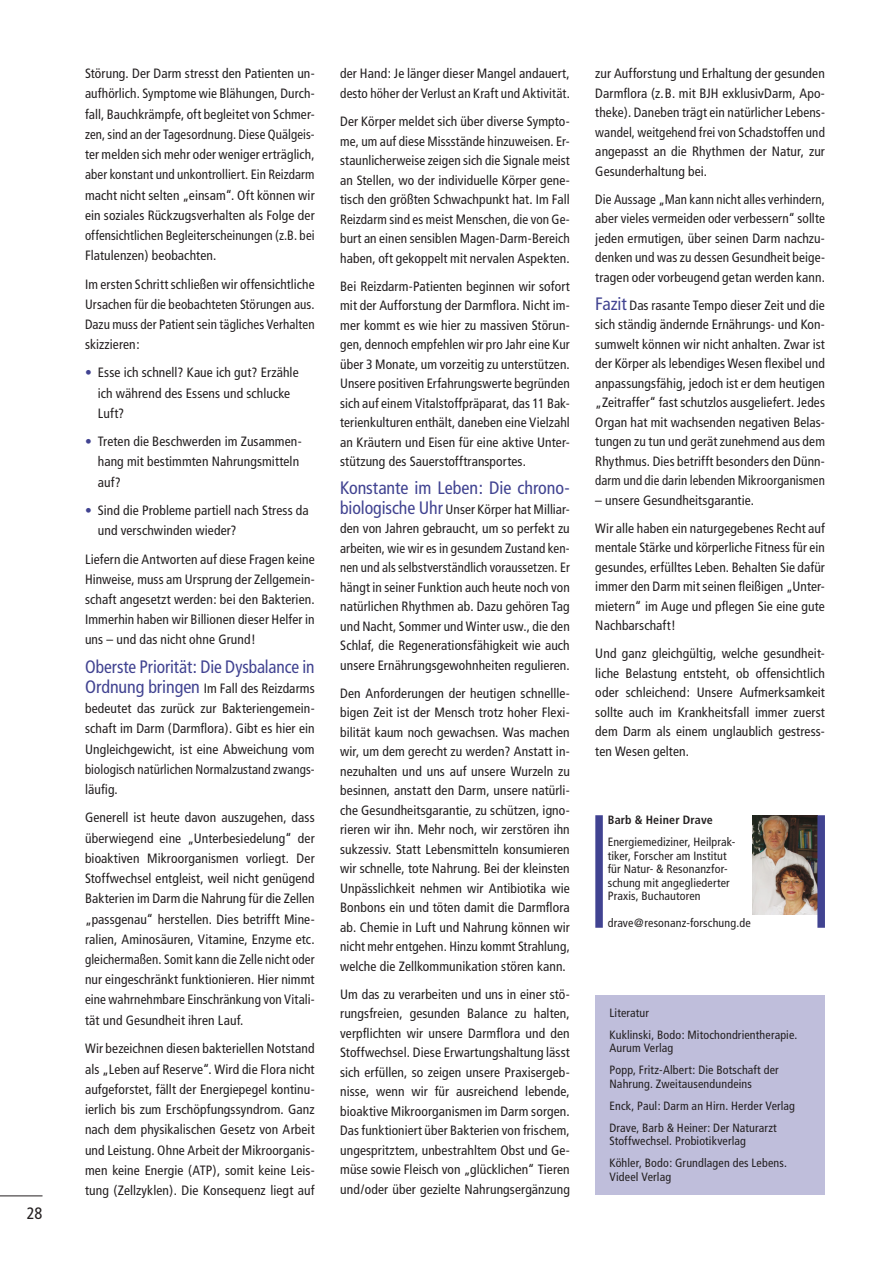
<style>
.page{position:relative;width:893px;height:1263px;background:#fff}
.page>*{position:absolute;margin:0;border:0;box-sizing:border-box;transform-origin:0 0}
.t1{font:condensed 18px "Frutiger";letter-spacing:-.005em;color:#414391}
.t2{font:condensed 16.5px "Frutiger";color:#231f20}
.t3{font:condensed 13.5px/19.5px "Frutiger";letter-spacing:.01em;color:#231f20;text-align:justify}
.t4{font:condensed 13.5px/19.5px "Frutiger";letter-spacing:.01em;color:#231f20;text-align:justify;scale:.96 1}
.t5{font:condensed 12px/22px "Frutiger";letter-spacing:.01em;color:#231f20}
.t6{font:700 condensed 12px "Frutiger";letter-spacing:.015em;color:#231f20}
.s1{color:#414391}
.s2{font-size:18px;color:#414391}
</style>
<div class="page">
<hr style="left:0;top:1195px;width:43px;height:1px;background:#231f20">
<div style="left:595px;top:995px;width:230px;height:200px;background:#bfbedb"></div>
<img style="left:753px;top:815px;width:64px;height:99px">
<div style="left:595px;top:815px;width:8px;height:113px;background:#414391"></div>
<div style="left:817px;top:815px;width:8px;height:113px;background:#414391"></div>
<p class="t2" style="left:27px;top:1204px;width:17px">28</p>
<p class="t3" style="left:85px;top:63px;width:231px;line-height:20.2px">Störung. Der Darm stresst den Patienten un&shy;aufhörlich. Symptome wie Blähungen, Durch&shy;fall, Bauchkrämpfe, oft begleitet von Schmer&shy;zen, sind an der Tagesordnung. Diese Quälgeis&shy;ter melden sich mehr oder weniger erträglich, aber konstant und unkontrolliert. Ein Reizdarm macht nicht selten „einsam“. Oft können wir ein soziales Rückzugsverhalten als Folge der offensichtlichen Begleiterscheinungen (z.B. bei Flatulenzen) beobachten.</p>
<p class="t3" style="left:85px;top:274px;width:231px;line-height:20.2px">Im ersten Schritt schließen wir offensichtliche Ursachen für die beobachteten Störungen aus.<br>Dazu muss der Patient sein tägliches Verhalten skizzieren:</p>
<p class="t3" style="left:98px;top:363px;width:202px;line-height:20.2px;text-align:left;text-indent:-13px"><span class="s1">•</span> Esse ich schnell? Kaue ich gut? Erzähle ich während des Essens und schlucke<br>Luft?</p>
<p class="t3" style="left:98px;top:431px;width:205px;line-height:20.2px;text-align:left;text-indent:-13px"><span class="s1">•</span> Treten die Beschwerden im Zusammen&shy;hang mit bestimmten Nahrungsmitteln auf?</p>
<p class="t3" style="left:98px;top:500px;width:212px;line-height:20.2px;text-indent:-13px"><span class="s1">•</span> Sind die Probleme partiell nach Stress da und verschwinden wieder?</p>
<p class="t3" style="left:85px;top:549px;width:231px;line-height:20.2px">Liefern die Antworten auf diese Fragen keine Hinweise, muss am Ursprung der Zellgemein&shy;schaft angesetzt werden: bei den Bakterien.<br>Immerhin haben wir Billionen dieser Helfer in uns – und das nicht ohne Grund!</p>
<h1 class="t1" style="left:85px;top:656px;width:231px">Oberste Priorität: Die Dysbalance in</h1>
<p class="t3" style="left:85px;top:678px;width:231px;line-height:20.2px"><span class="s2">Ordnung bringen</span> Im Fall des Reizdarms bedeutet das zurück zur Bakteriengemein&shy;schaft im Darm (Darmflora). Gibt es hier ein Ungleichgewicht, ist eine Abweichung vom biologisch natürlichen Normalzustand zwangs&shy;läufig.</p>
<p class="t3" style="left:85px;top:808px;width:231px;line-height:20.2px">Generell ist heute davon auszugehen, dass überwiegend eine „Unterbesiedelung“ der bioaktiven Mikroorganismen vorliegt. Der Stoffwechsel entgleist, weil nicht genügend Bakterien im Darm die Nahrung für die Zellen „passgenau“ herstellen. Dies betrifft Mine&shy;ralien, Aminosäuren, Vitamine, Enzyme etc. gleichermaßen. Somit kann die Zelle nicht oder nur eingeschränkt funktionieren. Hier nimmt eine wahrnehmbare Einschränkung von Vitali&shy;tät und Gesundheit ihren Lauf.</p>
<p class="t3" style="left:85px;top:1039px;width:231px;line-height:20.2px">Wir bezeichnen diesen bakteriellen Notstand als „Leben auf Reserve“. Wird die Flora nicht aufgeforstet, fällt der Energiepegel kontinu&shy;ierlich bis zum Erschöpfungssyndrom. Ganz nach dem physikalischen Gesetz von Arbeit und Leistung. Ohne Arbeit der Mikroorganis&shy;men keine Energie (ATP), somit keine Leis&shy;tung (Zellzyklen). Die Konsequenz liegt auf</p>
<p class="t3" style="left:340px;top:64px;width:231px;line-height:20px">der Hand: Je länger dieser Mangel andauert, desto höher der Verlust an Kraft und Aktivität.</p>
<p class="t3" style="left:340px;top:112px;width:231px">Der Körper meldet sich über diverse Sympto&shy;me, um auf diese Missstände hinzuweisen. Er&shy;staunlicherweise zeigen sich die Signale meist an Stellen, wo der individuelle Körper gene&shy;tisch den größten Schwachpunkt hat. Im Fall Reizdarm sind es meist Menschen, die von Ge&shy;burt an einen sensiblen Magen-Darm-Bereich haben, oft gekoppelt mit nervalen Aspekten.</p>
<p class="t3" style="left:340px;top:276px;width:231px">Bei Reizdarm-Patienten beginnen wir sofort mit der Aufforstung der Darmflora. Nicht im&shy;mer kommt es wie hier zu massiven Störun&shy;gen, dennoch empfehlen wir pro Jahr eine Kur über 3 Monate, um vorzeitig zu unterstützen.<br>Unsere positiven Erfahrungswerte begründen sich auf einem Vitalstoffpräparat, das 11 Bak&shy;terienkulturen enthält, daneben eine Vielzahl an Kräutern und Eisen für eine aktive Unter&shy;stützung des Sauerstofftransportes.</p>
<h1 class="t1" style="left:340px;top:477px;width:231px">Konstante im Leben: Die chrono-</h1>
<p class="t3" style="left:340px;top:499px;width:231px"><span class="s2">biologische Uhr</span> Unser Körper hat Milliar&shy;den von Jahren gebraucht, um so perfekt zu arbeiten, wie wir es in gesundem Zustand ken&shy;nen und als selbstverständlich voraussetzen. Er hängt in seiner Funktion auch heute noch von natürlichen Rhythmen ab. Dazu gehören Tag und Nacht, Sommer und Winter usw., die den Schlaf, die Regenerationsfähigkeit wie auch unsere Ernährungsgewohnheiten regulieren.</p>
<p class="t3" style="left:340px;top:683px;width:231px">Den Anforderungen der heutigen schnellle&shy;bigen Zeit ist der Mensch trotz hoher Flexi&shy;bilität kaum noch gewachsen. Was machen wir, um dem gerecht zu werden? Anstatt in&shy;nezuhalten und uns auf unsere Wurzeln zu besinnen, anstatt den Darm, unsere natürli&shy;che Gesundheitsgarantie, zu schützen, igno&shy;rieren wir ihn. Mehr noch, wir zerstören ihn sukzessiv. Statt Lebensmitteln konsumieren wir schnelle, tote Nahrung. Bei der kleinsten Unpässlichkeit nehmen wir Antibiotika wie Bonbons ein und töten damit die Darmflora ab. Chemie in Luft und Nahrung können wir nicht mehr entgehen. Hinzu kommt Strahlung, welche die Zellkommunikation stören kann.</p>
<p class="t3" style="left:340px;top:984px;width:231px">Um das zu verarbeiten und uns in einer stö&shy;rungsfreien, gesunden Balance zu halten, verpflichten wir unsere Darmflora und den Stoffwechsel. Diese Erwartungshaltung lässt sich erfüllen, so zeigen unsere Praxisergeb&shy;nisse, wenn wir für ausreichend lebende, bioaktive Mikroorganismen im Darm sorgen.<br>Das funktioniert über Bakterien von frischem, ungespritztem, unbestrahltem Obst und Ge&shy;müse sowie Fleisch von „glücklichen“ Tieren und/oder über gezielte Nahrungsergänzung</p>
<p class="t3" style="left:595px;top:64px;width:231px">zur Aufforstung und Erhaltung der gesunden Darmflora (z.B. mit BJH exklusivDarm, Apo&shy;theke). Daneben trägt ein natürlicher Lebens&shy;wandel, weitgehend frei von Schadstoffen und angepasst an die Rhythmen der Natur, zur Gesunderhaltung bei.</p>
<p class="t4" style="left:595px;top:189px;width:241px">Die Aussage „Man kann nicht alles verhindern, aber vieles vermeiden oder verbessern“ sollte jeden ermutigen, über seinen Darm nachzu&shy;denken und was zu dessen Gesundheit beige&shy;tragen oder vorbeugend getan werden kann.</p>
<p class="t3" style="left:595px;top:295px;width:231px"><span class="s2">Fazit</span> Das rasante Tempo dieser Zeit und die sich ständig ändernde Ernährungs- und Kon&shy;sumwelt können wir nicht anhalten. Zwar ist der Körper als lebendiges Wesen flexibel und anpassungsfähig, jedoch ist er dem heutigen „Zeitraffer“ fast schutzlos ausgeliefert. Jedes Organ hat mit wachsenden negativen Belas&shy;tungen zu tun und gerät zunehmend aus dem Rhythmus. Dies betrifft besonders den Dünn&shy;darm und die darin lebenden Mikroorganismen</p>
<p class="t3" style="left:595px;top:486px;width:231px;line-height:28px">– unsere Gesundheitsgarantie.<br>Wir alle haben ein naturgegebenes Recht auf</p>
<p class="t3" style="left:595px;top:538px;width:231px">mentale Stärke und körperliche Fitness für ein gesundes, erfülltes Leben. Behalten Sie dafür immer den Darm mit seinen fleißigen „Unter&shy;mietern“ im Auge und pflegen Sie eine gute Nachbarschaft!</p>
<p class="t3" style="left:595px;top:644px;width:231px">Und ganz gleichgültig, welche gesundheit&shy;liche Belastung entsteht, ob offensichtlich oder schleichend: Unsere Aufmerksamkeit sollte auch im Krankheitsfall immer zuerst dem Darm als einem unglaublich gestress&shy;ten Wesen gelten.</p>
<p class="t6" style="left:608px;top:813px;width:107px">Barb &amp; Heiner Drave</p>
<p class="t5" style="left:608px;top:835px;width:129px;line-height:13.5px">Energiemediziner, Heilprak&shy;tiker, Forscher am Institut für Natur- &amp; Resonanzfor&shy;schung mit angegliederter<br>Praxis, Buchautoren</p>
<p class="t5" style="left:608px;top:912px;width:144px">drave@resonanz-forschung.de</p>
<p class="t5" style="left:609px;top:1002px;width:189px">Literatur<br>Kuklinski, Bodo: Mitochondrientherapie.</p>
<p class="t5" style="left:609px;top:1037px;width:171px">Aurum Verlag<br>Popp, Fritz-Albert: Die Botschaft der</p>
<p class="t5" style="left:609px;top:1073px;width:187px">Nahrung. Zweitausendundeins<br>Enck, Paul: Darm an Hirn. Herder Verlag<br>Drave, Barb &amp; Heiner: Der Naturarzt</p>
<p class="t5" style="left:609px;top:1130px;width:179px">Stoffwechsel. Probiotikverlag<br>Köhler, Bodo: Grundlagen des Lebens.</p>
<p class="t5" style="left:609px;top:1166px;width:63px">Videel Verlag</p>
</div>
